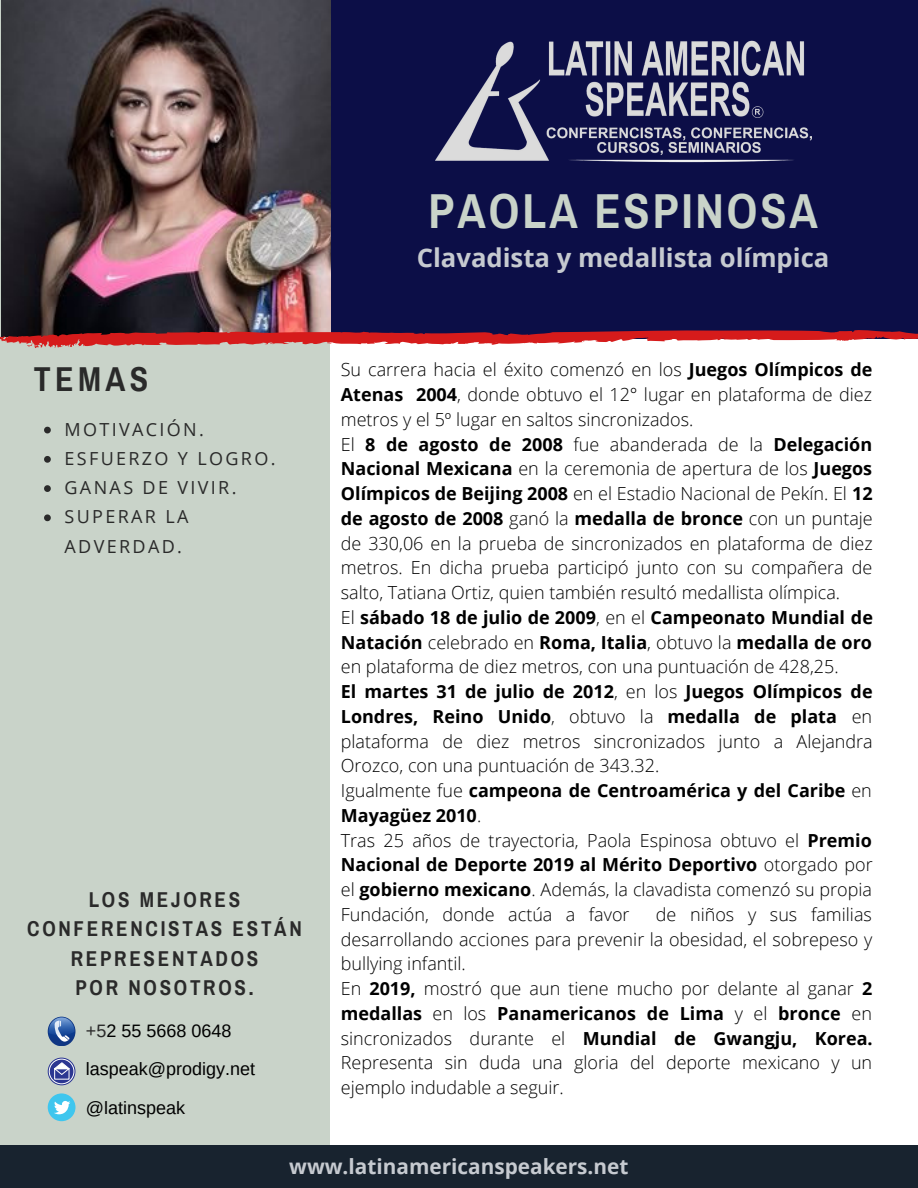
<style>
.page{position:relative;width:918px;height:1188px;background:#fff}
.page>*{position:absolute;margin:0;border:0;box-sizing:border-box;transform-origin:0 0}
.t1{font:700 48px "Archivo Narrow";letter-spacing:.06em;color:#c9d3c9}
.t2{font:700 33.75px "Archivo Narrow";letter-spacing:.13em;color:#2a2a2a}
.t3{font:700 25.65px "Open Sans";color:#c6cad0}
.t4{font:700 21px/29.2px "Archivo Narrow";letter-spacing:.13em;color:#2a2a2a;text-align:center}
.t5{font:700 20.85px "Open Sans";color:#c6cad0}
.t6{font:300 18px/24.8px "Open Sans";color:#000;text-align:justify}
.t7{font:700 18px/24.8px "Open Sans";color:#000}
.t8{font:18px/29.2px "Open Sans";letter-spacing:.13em;color:#2a2a2a}
.t9{font:18px "Arimo";color:#000}
.s1{color:#2a2a2a}
.s2{font-weight:700}
.s3{font-weight:300}
</style>
<div class="page">
<div style="left:0;top:0;width:918px;height:338px;background:#0c0e47"></div>
<div style="left:0;top:0;width:329px;height:1167px;background:#c9d3c9"></div>
<div style="left:0;top:1146px;width:918px;height:42px;background:#18232f"></div>
<img style="left:435px;top:40px;width:376px;height:123px">
<svg style="left:48px;top:1058px;width:27px;height:27px"></svg>
<div style="left:49px;top:1059px;width:25px;height:25px;border:1px solid #fff;border-radius:50%"></div>
<svg style="left:53px;top:1062px;width:18px;height:13px"></svg>
<div style="left:48px;top:1017px;width:27px;height:29px;background:#103683;border-radius:50%"></div>
<div style="left:49px;top:1017px;width:26px;height:29px;background:#0f3683;border-radius:50%"></div>
<svg style="left:49px;top:1017px;width:26px;height:25px"></svg>
<div style="left:48px;top:1093px;width:27px;height:28px;background:#3fc6ee;border-radius:50%"></div>
<svg style="left:54px;top:1101px;width:16px;height:13px"></svg>
<img style="left:2px;top:0;width:328px;height:329px">
<svg style="left:0;top:329px;width:918px;height:19px"></svg>
<svg style="left:44px;top:427px;width:7px;height:6px"></svg>
<svg style="left:44px;top:456px;width:7px;height:7px"></svg>
<svg style="left:44px;top:485px;width:7px;height:7px"></svg>
<svg style="left:44px;top:514px;width:7px;height:7px"></svg>
<p class="t1" style="left:429px;top:186px;width:391px">PAOLA ESPINOSA</p>
<p class="t2" style="left:34px;top:361px;width:116px">TEMAS</p>
<p class="t8" style="left:65px;top:414px;width:141px">MOTIVACIÓN.</p>
<p class="t8" style="left:65px;top:443px;width:212px">ESFUERZO Y LOGRO.</p>
<p class="t8" style="left:65px;top:473px;width:173px">GANAS DE VIVIR.</p>
<p class="t8" style="left:65px;top:502px;width:125px">SUPERAR LA<br>ADVERDAD.</p>
<p class="t4" style="left:27px;top:886px;width:276px">LOS MEJORES<br>CONFERENCISTAS ESTÁN<br>REPRESENTADOS</p>
<p class="t4" style="left:75px;top:973px;width:180px">POR NOSOTROS.</p>
<p class="t9" style="left:86px;top:1020px;width:147px"><span class="s1">+5</span>2 55 5668 0648</p>
<p class="t9" style="left:86px;top:1059px;width:171px">laspeak@prodigy.net</p>
<p class="t9" style="left:86px;top:1097px;width:101px">@latinspeak</p>
<p class="t3" style="left:417px;top:240px;width:414px">Clavadista y medallista olímpica</p>
<p class="t6" style="left:341px;top:357px;width:533px">Su carrera hacia el éxito comenzó en los <span class="s2">Juegos Olímpicos de Atenas 2004</span>, donde obtuvo el 12° lugar en plataforma de diez metros y el 5º lugar en saltos sincronizados.</p>
<p class="t6" style="left:341px;top:431px;width:533px">El <span class="s2">8 de agosto de 2008</span> fue abanderada de la <span class="s2">Delegación Nacional Mexicana</span> en la ceremonia de apertura de los <span class="s2">Juegos Olímpicos de Beijing 2008</span> en el Estadio Nacional de Pekín. El <span class="s2">12 de agosto de 2008</span> ganó la <span class="s2">medalla de bronce</span> con un puntaje de 330,06 en la prueba de sincronizados en plataforma de diez metros. En dicha prueba participó junto con su compañera de salto, Tatiana Ortiz, quien también resultó medallista olímpica.</p>
<p class="t6" style="left:341px;top:605px;width:534px">El <span class="s2">sábado 18 de julio de 2009</span>, en el <span class="s2">Campeonato Mundial de Natación</span> celebrado en <span class="s2">Roma, Italia</span>, obtuvo la <span class="s2">medalla de oro </span>en plataforma de diez metros, con una puntuación de 428,25.</p>
<p class="t6" style="left:341px;top:679px;width:533px"><span class="s2">El martes 31 de julio de 2012</span>, en los <span class="s2">Juegos Olímpicos de Londres, Reino Unido</span>, obtuvo la <span class="s2">medalla de plata</span> en plataforma de diez metros sincronizados junto a Alejandra Orozco, con una puntuación de 343.32.</p>
<p class="t7" style="left:341px;top:778px;width:533px"><span class="s3">Igualmente fue</span> campeona de Centroamérica y del Caribe <span class="s3">en<br></span>Mayagüez 2010<span class="s3">.</span></p>
<p class="t6" style="left:341px;top:827px;width:533px">Tras 25 años de trayectoria, Paola Espinosa obtuvo el <span class="s2">Premio Nacional de Deporte 2019 al Mérito Deportivo</span> otorgado por el <span class="s2">gobierno mexicano</span>. Además, la clavadista comenzó su propia Fundación, donde actúa a favor</p>
<p class="t6" style="left:341px;top:902px;width:533px;text-indent:315px">de niños y sus familias desarrollando acciones para prevenir la obesidad, el sobrepeso y bullying infantil.</p>
<p class="t6" style="left:341px;top:976px;width:533px">En <span class="s2">2019,</span> mostró que aun tiene mucho por delante al ganar <span class="s2">2 medallas</span> en los <span class="s2">Panamericanos de Lima</span> y el <span class="s2">bronce</span> en sincronizados durante el <span class="s2">Mundial de Gwangju, Korea.<br></span>Representa sin duda una gloria del deporte mexicano y un ejemplo indudable a seguir.</p>
<p class="t5" style="left:289px;top:1152px;width:341px">www.latinamericanspeakers.net</p>
</div>
